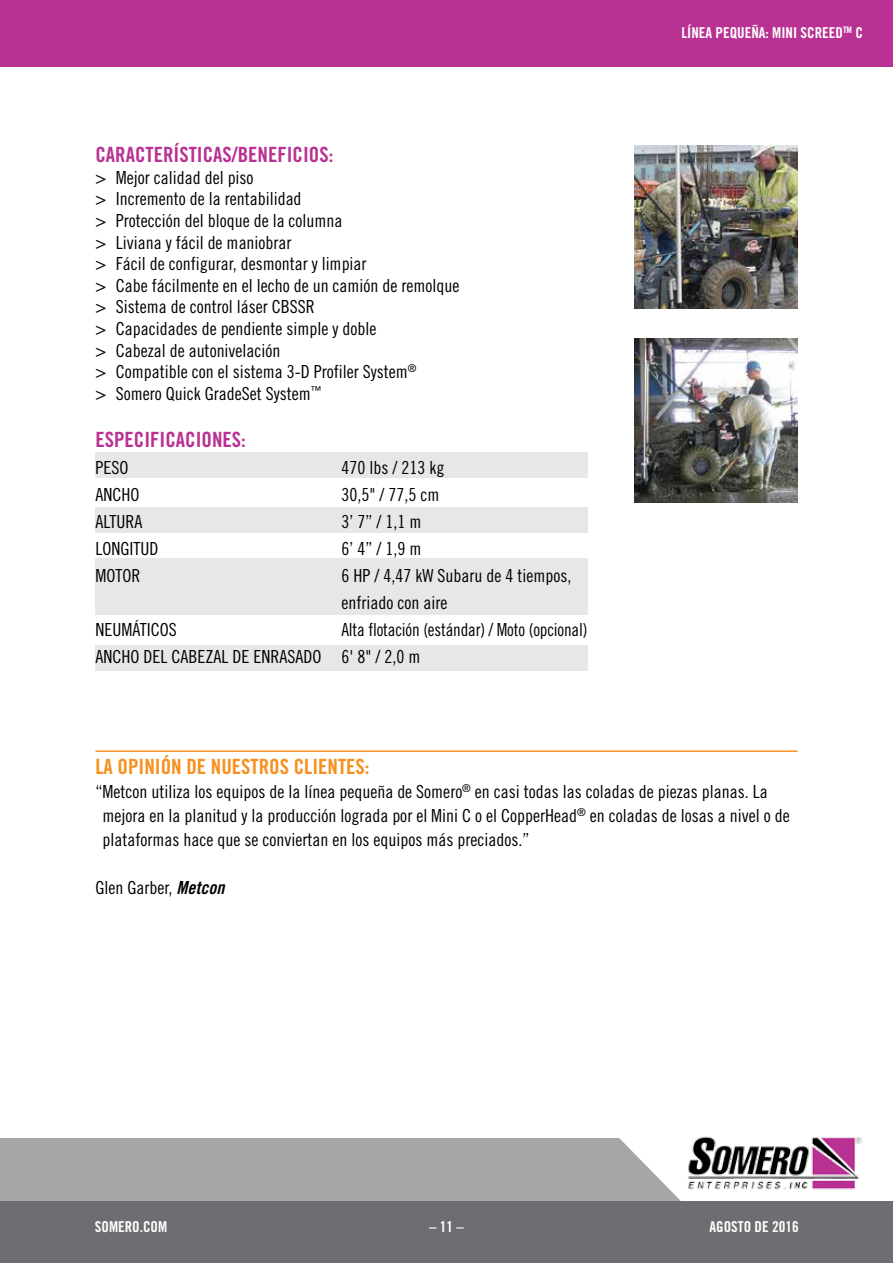
<style>
.page{position:relative;width:893px;height:1263px;background:#fff}
.page>*{position:absolute;margin:0;border:0;box-sizing:border-box;transform-origin:0 0}
.t1{font:21px "Trade Gothic LT Std Bd Cn 20";color:#b93293}
.t2{font:21px "Trade Gothic LT Std Bd Cn 20";color:#f7901e}
.t3{font:18px/21.6px "Trade Gothic LT Std Cn 18";color:#000}
.t4{font:18px/27px "Trade Gothic LT Std Cn 18";color:#000;scale:.96 1}
.t5{font:15px "Trade Gothic LT Std Bd Cn 20";color:#fff}
.s1{font-family:"Trade Gothic LT Std Bd Cn 20 Obl"}
</style>
<div class="page">
<div style="left:0;top:1138px;width:692px;height:64px;background:#a6a6a6"></div>
<div style="left:0;top:1202px;width:893px;height:61px;background:#6d6e71"></div>
<img style="left:685px;top:1136px;width:177px;height:58px">
<div style="left:0;top:0;width:893px;height:67px;background:#b93293"></div>
<div style="left:95px;top:452px;width:493px;height:25px;background:#e6e7e8"></div>
<div style="left:95px;top:507px;width:493px;height:25px;background:#e6e7e8"></div>
<div style="left:95px;top:558px;width:493px;height:57px;background:#e6e7e8"></div>
<div style="left:95px;top:645px;width:493px;height:25px;background:#e6e7e8"></div>
<img style="left:634px;top:145px;width:163px;height:164px">
<img style="left:634px;top:339px;width:163px;height:163px">
<hr style="left:95px;top:750px;width:702px;height:2px;background:#f7901e">
<p class="t1" style="left:95px;top:142px;width:239px">CARACTERÍSTICAS/BENEFICIOS:</p>
<p class="t3" style="left:95px;top:166px;width:366px">&gt; Mejor calidad del piso<br>&gt; Incremento de la rentabilidad<br>&gt; Protección del bloque de la columna<br>&gt; Liviana y fácil de maniobrar<br>&gt; Fácil de configurar, desmontar y limpiar<br>&gt; Cabe fácilmente en el lecho de un camión de remolque &gt; Sistema de control láser CBSSR<br>&gt; Capacidades de pendiente simple y doble<br>&gt; Cabezal de autonivelación<br>&gt; Compatible con el sistema 3-D Profiler System<sup>®<br></sup>&gt; Somero Quick GradeSet System<sup>™</sup></p>
<p class="t1" style="left:95px;top:426px;width:152px">ESPECIFICACIONES:</p>
<p class="t3" style="left:95px;top:456px;width:34px">PESO</p>
<p class="t3" style="left:341px;top:456px;width:104px">470 lbs / 213 kg</p>
<p class="t3" style="left:95px;top:483px;width:45px">ANCHO</p>
<p class="t3" style="left:341px;top:483px;width:99px">30,5" / 77,5 cm</p>
<p class="t3" style="left:95px;top:510px;width:48px">ALTURA</p>
<p class="t3" style="left:341px;top:510px;width:81px">3’ 7” / 1,1 m</p>
<p class="t3" style="left:95px;top:537px;width:65px">LONGITUD</p>
<p class="t3" style="left:341px;top:537px;width:81px">6’ 4” / 1,9 m</p>
<p class="t3" style="left:95px;top:564px;width:47px">MOTOR</p>
<p class="t3" style="left:341px;top:561px;width:231px;line-height:27px">6 HP / 4,47 kW Subaru de 4 tiempos, enfriado con aire</p>
<p class="t3" style="left:95px;top:618px;width:83px">NEUMÁTICOS</p>
<p class="t4" style="left:95px;top:615px;width:514px;text-indent:246px">Alta flotación (estándar) / Moto (opcional)<br>ANCHO DEL CABEZAL DE ENRASADO 6' 8" / 2,0 m</p>
<p class="t5" style="left:681px;top:23px;width:183px">LÍNEA PEQUEÑA: MINI SCREED<sup>TM</sup> C</p>
<p class="t2" style="left:95px;top:754px;width:276px">LA OPINIÓN DE NUESTROS CLIENTES:</p>
<p class="t3" style="left:102px;top:779px;width:689px;line-height:24px;text-indent:-7px">“Metcon utiliza los equipos de la línea pequeña de Somero<sup>®</sup> en casi todas las coladas de piezas planas. La mejora en la planitud y la producción lograda por el Mini C o el CopperHead<sup>®</sup> en coladas de losas a nivel o de plataformas hace que se conviertan en los equipos más preciados.”</p>
<p class="t3" style="left:95px;top:877px;width:130px">Glen Garber, <span class="s1">Metcon</span></p>
<p class="t5" style="left:95px;top:1217px;width:74px">SOMERO.COM</p>
<p class="t5" style="left:429px;top:1217px;width:36px">– 11 –</p>
<p class="t5" style="left:710px;top:1217px;width:91px">AGOSTO DE 2016</p>
</div>
